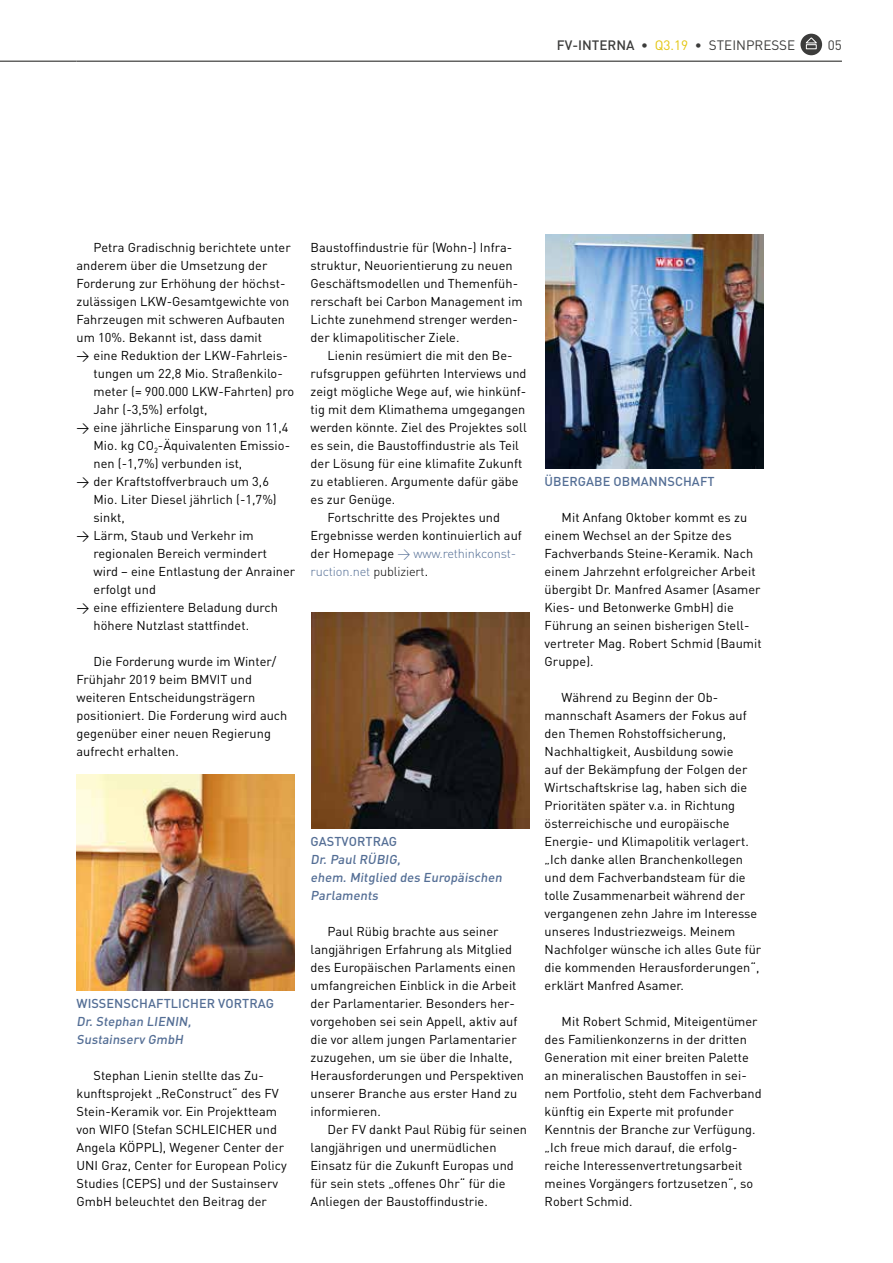
<style>
.page{position:relative;width:893px;height:1263px;background:#fff}
.page>*{position:absolute;margin:0;border:0;box-sizing:border-box;transform-origin:0 0}
.t1{font:13.5px "DIN";color:#3c3c3b}
.t2{font:12.75px/18px "DIN";letter-spacing:.005em;color:#000}
.t3{font:500 12.75px/18px "DIN";letter-spacing:.005em;color:#546e95}
.t4{font:300 12.75px "DIN";letter-spacing:-.01em;color:#546e95}
.s1{font-weight:500}
.s2{color:#e3c50e}
.s3{font-weight:400;color:#000}
.s4{color:#000}
</style>
<div class="page">
<hr style="left:0;top:61px;width:77px;height:1px;background:#3c3c3b">
<div style="left:800px;top:34px;width:22px;height:21px;background:#3c3c3b;border-radius:50%"></div>
<svg style="left:805px;top:37px;width:12px;height:13px"></svg>
<img style="left:311px;top:612px;width:218px;height:216px">
<img style="left:76px;top:774px;width:219px;height:216px">
<hr style="left:77px;top:61px;width:765px;height:1px;background:#3c3c3b">
<img style="left:545px;top:234px;width:219px;height:234px">
<p class="t1" style="left:557px;top:37px;width:240px"><span class="s1">FV-INTERNA •</span> <span class="s2">Q3.19</span> • STEINPRESSE</p>
<p class="t1" style="left:828px;top:37px;width:16px">05</p>
<p class="t2" style="left:94px;top:238px;width:199px">Petra Gradischnig berichtete unter</p>
<p class="t2" style="left:77px;top:256px;width:192px">anderem über die Umsetzung der</p>
<p class="t2" style="left:77px;top:274px;width:210px">Forderung zur Erhöhung der höchst-</p>
<p class="t2" style="left:77px;top:292px;width:214px">zulässigen LKW-Gesamtgewichte von</p>
<p class="t2" style="left:77px;top:310px;width:210px">Fahrzeugen mit schweren Aufbauten</p>
<p class="t2" style="left:77px;top:328px;width:187px">um 10%. Bekannt ist, dass damit</p>
<p class="t2" style="left:77px;top:346px;width:213px">&gt; eine Reduktion der LKW-Fahrleis-</p>
<p class="t2" style="left:94px;top:364px;width:191px">tungen um 22,8 Mio. Straßenkilo-</p>
<p class="t2" style="left:94px;top:382px;width:202px">meter (= 900.000 LKW-Fahrten) pro</p>
<p class="t2" style="left:94px;top:400px;width:116px">Jahr (-3,5%) erfolgt,</p>
<p class="t2" style="left:77px;top:418px;width:213px">&gt; eine jährliche Einsparung von 11,4</p>
<p class="t2" style="left:94px;top:436px;width:198px">Mio. kg CO<sub>2</sub>-Äquivalenten Emissio-</p>
<p class="t2" style="left:94px;top:454px;width:150px">nen (-1,7%) verbunden ist,</p>
<p class="t2" style="left:77px;top:472px;width:194px">&gt; der Kraftstoffverbrauch um 3,6</p>
<p class="t2" style="left:94px;top:490px;width:185px">Mio. Liter Diesel jährlich (-1,7%)</p>
<p class="t2" style="left:94px;top:508px;width:33px">sinkt,</p>
<p class="t2" style="left:77px;top:526px;width:179px">&gt; Lärm, Staub und Verkehr im</p>
<p class="t2" style="left:94px;top:544px;width:175px">regionalen Bereich vermindert</p>
<p class="t2" style="left:94px;top:562px;width:203px">wird – eine Entlastung der Anrainer</p>
<p class="t2" style="left:94px;top:580px;width:64px">erfolgt und</p>
<p class="t2" style="left:77px;top:598px;width:203px">&gt; eine effizientere Beladung durch</p>
<p class="t2" style="left:94px;top:616px;width:157px">höhere Nutzlast stattfindet.</p>
<p class="t2" style="left:77px;top:652px;width:212px;text-indent:17px">Die Forderung wurde im Winter/<br>Frühjahr 2019 beim BMVIT und weiteren Entscheidungsträgern positioniert. Die Forderung wird auch gegenüber einer neuen Regierung aufrecht erhalten.</p>
<p class="t2" style="left:311px;top:238px;width:214px">Baustoffindustrie für (Wohn-) Infra&shy;struktur, Neuorientierung zu neuen Geschäftsmodellen und Themenfüh&shy;rerschaft bei Carbon Management im Lichte zunehmend strenger werden&shy;der klimapolitischer Ziele.</p>
<p class="t2" style="left:328px;top:346px;width:187px">Lienin resümiert die mit den Be-</p>
<p class="t2" style="left:311px;top:364px;width:217px">rufsgruppen geführten Interviews und</p>
<p class="t2" style="left:311px;top:382px;width:217px">zeigt mögliche Wege auf, wie hinkünf-</p>
<p class="t2" style="left:311px;top:400px;width:216px">tig mit dem Klimathema umgegangen</p>
<p class="t2" style="left:311px;top:418px;width:218px">werden könnte. Ziel des Projektes soll</p>
<p class="t2" style="left:311px;top:436px;width:210px">es sein, die Baustoffindustrie als Teil</p>
<p class="t2" style="left:311px;top:454px;width:213px">der Lösung für eine klimafite Zukunft</p>
<p class="t2" style="left:311px;top:472px;width:209px">zu etablieren. Argumente dafür gäbe</p>
<p class="t2" style="left:311px;top:490px;width:86px">es zur Genüge.</p>
<p class="t2" style="left:328px;top:508px;width:174px">Fortschritte des Projektes und</p>
<p class="t2" style="left:311px;top:526px;width:213px">Ergebnisse werden kontinuierlich auf</p>
<p class="t4" style="left:311px;top:546px;width:207px"><span class="s3">der Homepage</span> &gt; www.rethinkconst-</p>
<p class="t4" style="left:311px;top:564px;width:119px">ruction.net <span class="s4">publiziert</span><span class="s3">.</span></p>
<p class="t3" style="left:77px;top:994px;width:199px">WISSENSCHAFTLICHER VORTRAG<br>Dr. Stephan LIENIN,<br>Sustainserv GmbH</p>
<p class="t2" style="left:77px;top:1066px;width:212px;text-indent:17px">Stephan Lienin stellte das Zu&shy;kunftsprojekt „ReConstruct“ des FV Stein-Keramik vor. Ein Projektteam von WIFO (Stefan SCHLEICHER und Angela KÖPPL), Wegener Center der UNI Graz, Center for European Policy Studies (CEPS) und der Sustainserv GmbH beleuchtet den Beitrag der</p>
<p class="t3" style="left:311px;top:832px;width:195px">GASTVORTRAG<br>Dr. Paul RÜBIG,<br>ehem. Mitglied des Europäischen<br>Parlaments</p>
<p class="t2" style="left:311px;top:922px;width:215px;text-indent:17px">Paul Rübig brachte aus seiner langjährigen Erfahrung als Mitglied des Europäischen Parlaments einen umfangreichen Einblick in die Arbeit der Parlamentarier. Besonders her&shy;vorgehoben sei sein Appell, aktiv auf die vor allem jungen Parlamentarier zuzugehen, um sie über die Inhalte, Herausforderungen und Perspektiven unserer Branche aus erster Hand zu informieren.</p>
<p class="t2" style="left:311px;top:1120px;width:218px;text-indent:17px">Der FV dankt Paul Rübig für seinen langjährigen und unermüdlichen Einsatz für die Zukunft Europas und für sein stets „offenes Ohr“ für die Anliegen der Baustoffindustrie.</p>
<p class="t3" style="left:545px;top:472px;width:172px">ÜBERGABE OBMANNSCHAFT</p>
<p class="t2" style="left:545px;top:508px;width:218px;text-indent:17px">Mit Anfang Oktober kommt es zu einem Wechsel an der Spitze des<br>Fachverbands Steine-Keramik. Nach einem Jahrzehnt erfolgreicher Arbeit übergibt Dr. Manfred Asamer (Asamer<br>Kies- und Betonwerke GmbH) die<br>Führung an seinen bisherigen Stell&shy;vertreter Mag. Robert Schmid (Baumit<br>Gruppe).</p>
<p class="t2" style="left:545px;top:688px;width:218px;text-indent:17px">Während zu Beginn der Ob&shy;mannschaft Asamers der Fokus auf den Themen Rohstoffsicherung, Nachhaltigkeit, Ausbildung sowie<br>auf der Bekämpfung der Folgen der Wirtschaftskrise lag, haben sich die Prioritäten später v.a. in Richtung österreichische und europäische Energie- und Klimapolitik verlagert. „Ich danke allen Branchenkollegen und dem Fachverbandsteam für die tolle Zusammenarbeit während der vergangenen zehn Jahre im Interesse unseres Industriezweigs. Meinem Nachfolger wünsche ich alles Gute für die kommenden Herausforderungen“, erklärt Manfred Asamer.</p>
<p class="t2" style="left:545px;top:1012px;width:218px;text-indent:17px">Mit Robert Schmid, Miteigentümer des Familienkonzerns in der dritten Generation mit einer breiten Palette an mineralischen Baustoffen in sei&shy;nem Portfolio, steht dem Fachverband künftig ein Experte mit profunder Kenntnis der Branche zur Verfügung. „Ich freue mich darauf, die erfolg&shy;reiche Interessenvertretungsarbeit meines Vorgängers fortzusetzen“, so Robert Schmid.</p>
</div>
